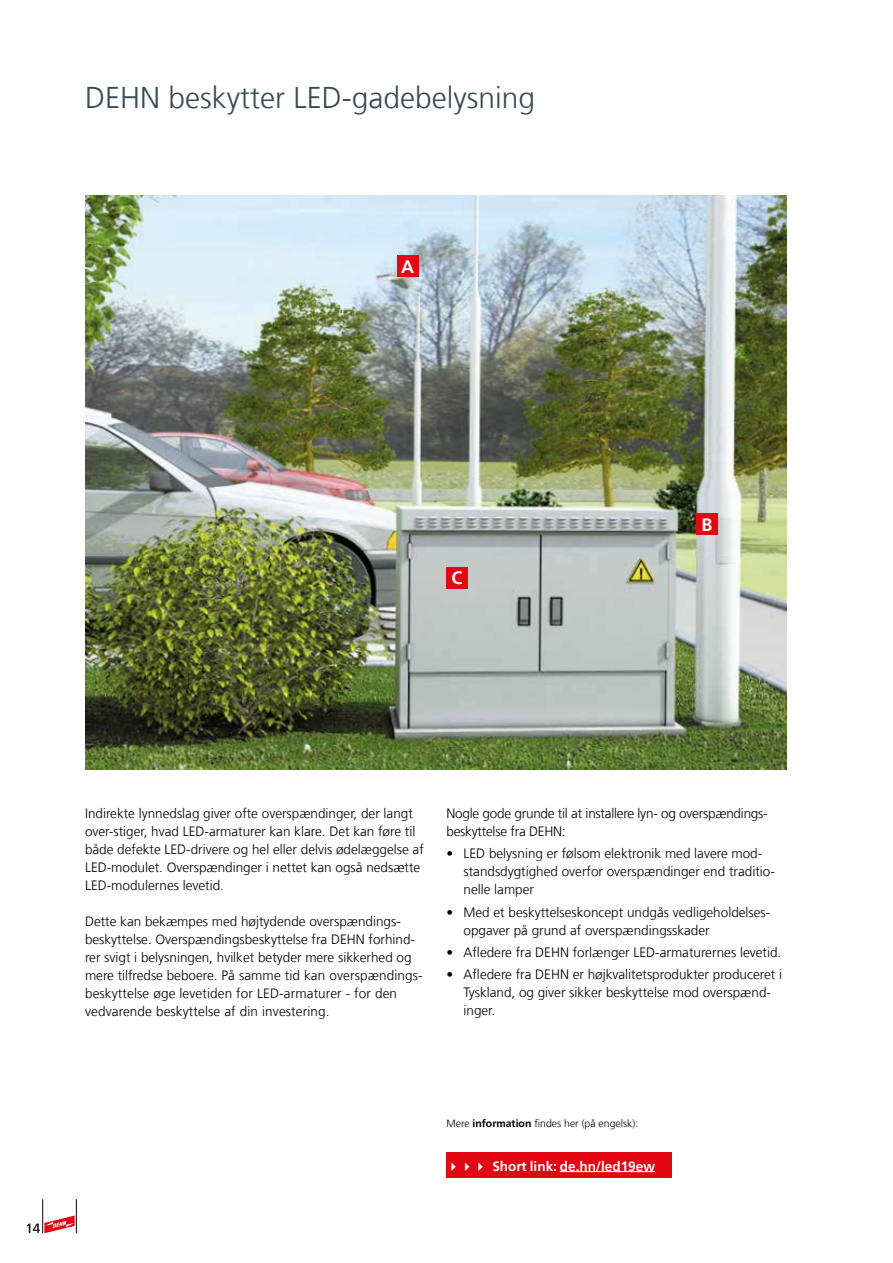
<style>
.page{position:relative;width:893px;height:1263px;background:#fff}
.page>*{position:absolute;margin:0;border:0;box-sizing:border-box;transform-origin:0 0}
.t1{font:300 30px "Frutiger LT Com";color:#354b54}
.t2{font:700 18px "Frutiger LT Com";color:#fff}
.t3{font:300 13.5px/18px "Frutiger LT Com";color:#000}
.t4{font:700 13.5px "Frutiger LT Com";color:#fff}
.t5{font:13.5px "Frutiger LT Com";color:#000}
.t6{font:300 10.5px "Frutiger LT Com";color:#000}
.s1{font-weight:700}
</style>
<div class="page">
<div style="left:446px;top:1152px;width:226px;height:26px;background:#e30613"></div>
<hr style="left:560px;top:1171px;width:95px;height:1px;background:#fff">
<img style="left:85px;top:196px;width:702px;height:574px">
<div style="left:397px;top:256px;width:21px;height:21px;background:#e30613"></div>
<div style="left:696px;top:513px;width:22px;height:21px;background:#e30613"></div>
<div style="left:446px;top:567px;width:22px;height:21px;background:#e30613"></div>
<svg style="left:44px;top:1215px;width:31px;height:18px"></svg>
<hr style="left:42px;top:1199px;width:1px;height:34px;background:#000">
<hr style="left:76px;top:1199px;width:1px;height:34px;background:#000">
<h1 class="t1" style="left:85px;top:80px;width:452px">DEHN beskytter LED-gadebelysning</h1>
<h2 class="t2" style="left:401px;top:256px;width:14px">A</h2>
<h2 class="t2" style="left:452px;top:568px;width:12px">C</h2>
<h2 class="t2" style="left:701px;top:514px;width:12px">B</h2>
<p class="t5" style="left:25px;top:1220px;width:17px">14</p>
<p class="t3" style="left:85px;top:804px;width:340px">Indirekte lynnedslag giver ofte overspændinger, der langt over-stiger, hvad LED-armaturer kan klare. Det kan føre til både defekte LED-drivere og hel eller delvis ødelæggelse af LED-modulet. Overspændinger i nettet kan også nedsætte LED-modulernes levetid.</p>
<p class="t3" style="left:85px;top:912px;width:339px">Dette kan bekæmpes med højtydende overspændings&shy;beskyttelse. Overspændingsbeskyttelse fra DEHN forhind&shy;rer svigt i belysningen, hvilket betyder mere sikkerhed og mere tilfredse beboere. På samme tid kan overspændings&shy;beskyttelse øge levetiden for LED-armaturer - for den vedvarende beskyttelse af din investering.</p>
<p class="t3" style="left:446px;top:804px;width:323px">Nogle gode grunde til at installere lyn- og overspændings&shy;beskyttelse fra DEHN:</p>
<p class="t3" style="left:463px;top:845px;width:313px;text-indent:-17px">• LED belysning er følsom elektronik med lavere mod&shy;standsdygtighed overfor overspændinger end traditio&shy;nelle lamper</p>
<p class="t3" style="left:463px;top:903px;width:308px;text-indent:-17px">• Med et beskyttelseskoncept undgås vedligeholdelses&shy;opgaver på grund af overspændingsskader</p>
<p class="t3" style="left:446px;top:943px;width:336px">• Afledere fra DEHN forlænger LED-armaturernes levetid.</p>
<p class="t3" style="left:463px;top:965px;width:320px;text-indent:-17px">• Afledere fra DEHN er højkvalitetsprodukter produceret i<br>Tyskland, og giver sikker beskyttelse mod overspænd&shy;inger.</p>
<p class="t6" style="left:446px;top:1117px;width:193px">Mere <span class="s1">information</span> findes her (på engelsk):</p>
<p class="t4" style="left:446px;top:1158px;width:210px">✔✔✔ Short link: de.hn/led19ew</p>
</div>
